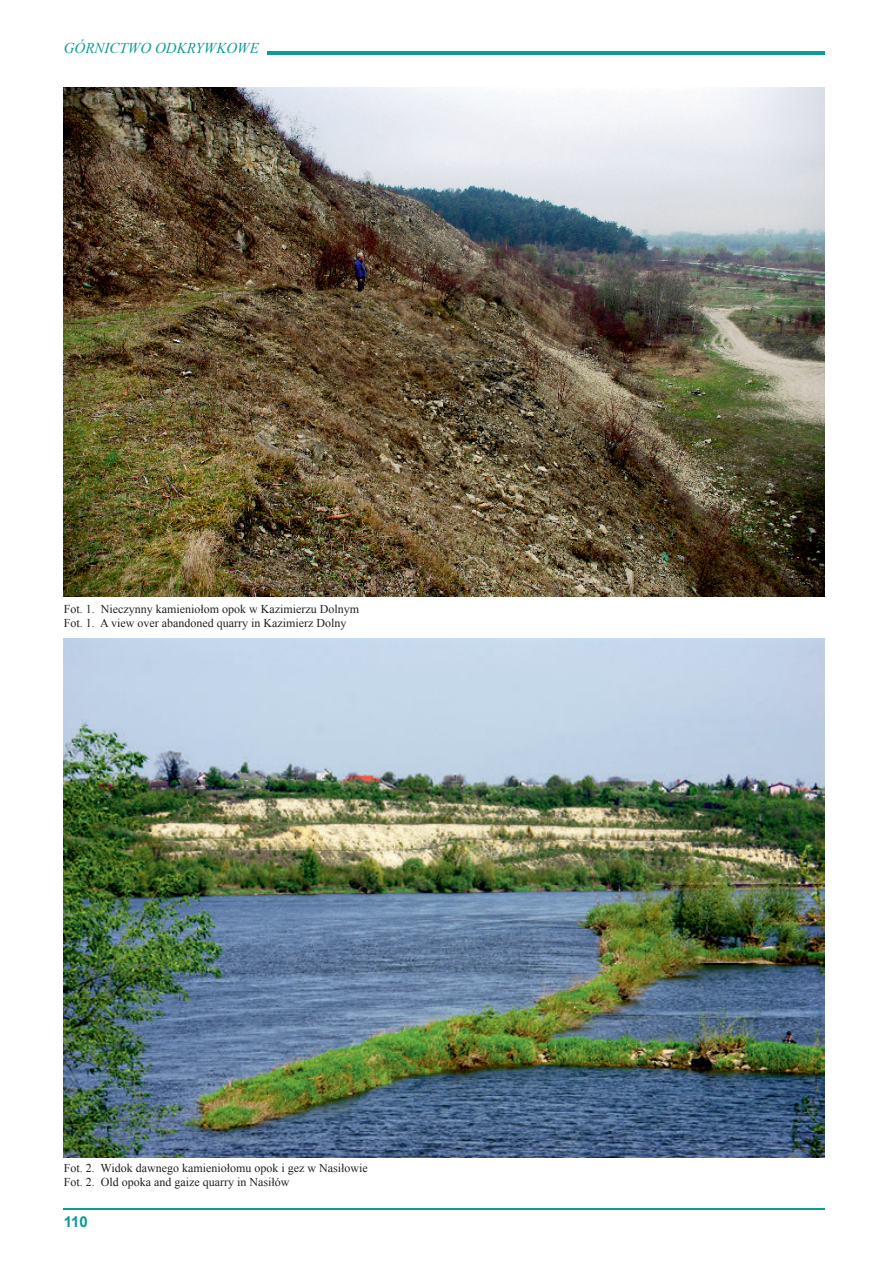
<style>
.page{position:relative;width:893px;height:1263px;background:#fff}
.page>*{position:absolute;margin:0;border:0;box-sizing:border-box;transform-origin:0 0}
.t1{font:italic 15px "Times New Roman";color:#0b9c94}
.t2{font:700 15px "Arial";color:#0b9c94}
.t3{font:12px/14.4px "Times New Roman";color:#231f20}
</style>
<div class="page">
<hr style="left:64px;top:1208px;width:761px;height:1px;background:#0b9c94">
<hr style="left:267px;top:51px;width:558px;height:3px;background:#0b9c94">
<img style="left:64px;top:87px;width:761px;height:509px">
<img style="left:64px;top:639px;width:761px;height:518px">
<p class="t1" style="left:64px;top:37px;width:197px">GÓRNICTWO ODKRYWKOWE</p>
<p class="t3" style="left:64px;top:601px;width:297px">Fot. 1. Nieczynny kamieniołom opok w Kazimierzu Dolnym<br>Fot. 1. A view over abandoned quarry in Kazimierz Dolny</p>
<p class="t3" style="left:64px;top:1160px;width:305px">Fot. 2. Widok dawnego kamieniołomu opok i gez w Nasiłowie<br>Fot. 2. Old opoka and gaize quarry in Nasiłów</p>
<p class="t2" style="left:64px;top:1212px;width:26px">110</p>
</div>
